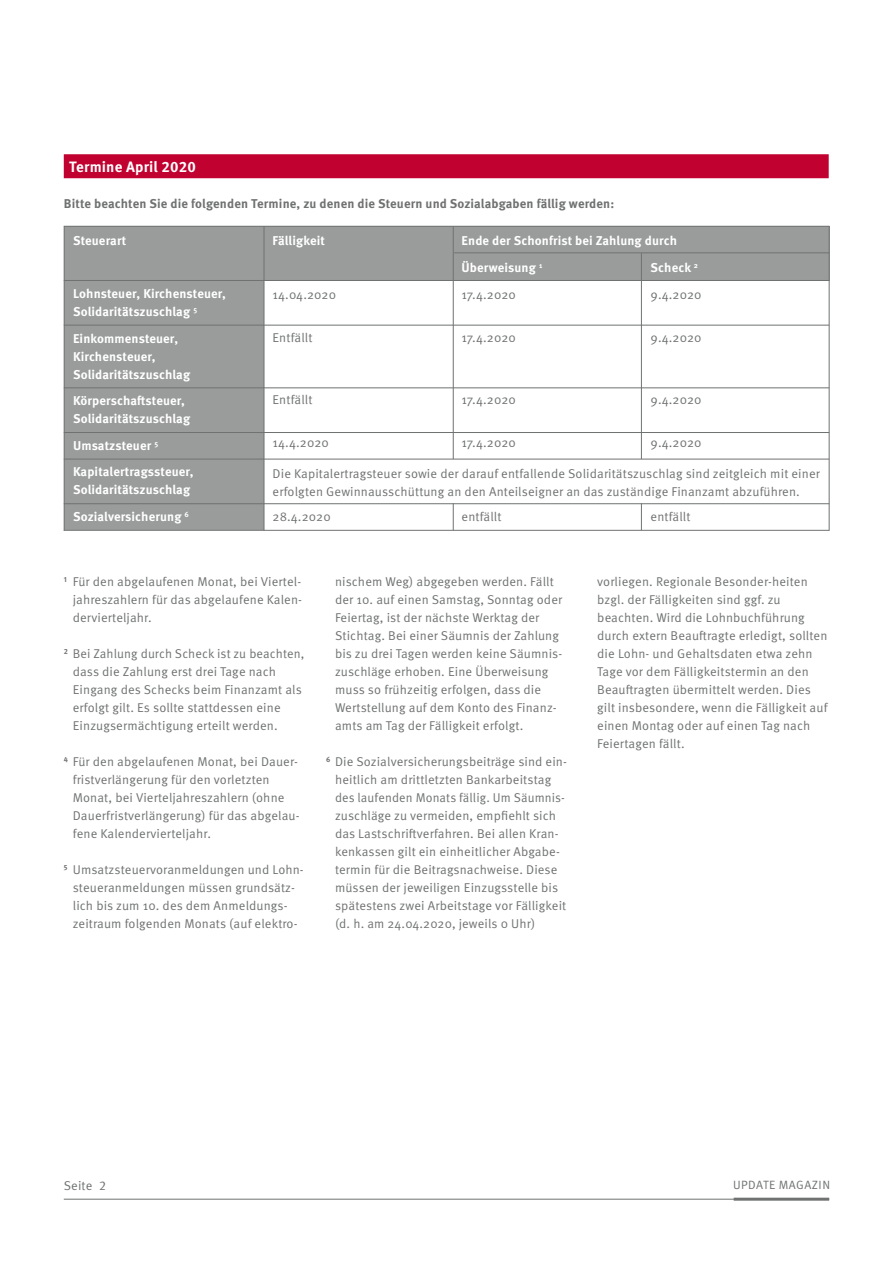
<style>
.page{position:relative;width:893px;height:1263px;background:#fff}
.page>*{position:absolute;margin:0;border:0;box-sizing:border-box;transform-origin:0 0}
.t1{font:700 15px "Meta Pro";letter-spacing:.01em;color:#fff}
.t2{font:12.75px/18px "Meta Pro";letter-spacing:.01em;color:#6f7271}
.t3{font:700 12.75px/18px "Meta Pro";letter-spacing:.01em;color:#fff}
.t4{font:700 12.75px "Meta Pro";letter-spacing:.01em;color:#6f7271}
.t5{font:12px "Meta Pro";letter-spacing:.04em;color:#6f7271}
</style>
<div class="page">
<hr style="left:64px;top:1199px;width:765px;height:1px;background:#6f7271">
<hr style="left:734px;top:1198px;width:95px;height:3px;background:#6f7271">
<div style="left:64px;top:280px;width:200px;height:250px;background:#9a9c9c"></div>
<div style="left:64px;top:226px;width:765px;height:54px;background:#9a9c9c"></div>
<div style="left:64px;top:154px;width:765px;height:24px;background:#c10230"></div>
<hr style="left:64px;top:226px;width:765px;height:1px;background:#6f7271">
<hr style="left:454px;top:252px;width:375px;height:1px;background:#6f7271">
<hr style="left:64px;top:280px;width:765px;height:1px;background:#6f7271">
<hr style="left:64px;top:325px;width:765px;height:1px;background:#6f7271">
<hr style="left:64px;top:387px;width:765px;height:1px;background:#6f7271">
<hr style="left:64px;top:432px;width:765px;height:1px;background:#6f7271">
<hr style="left:64px;top:459px;width:765px;height:1px;background:#6f7271">
<hr style="left:64px;top:503px;width:765px;height:1px;background:#6f7271">
<hr style="left:64px;top:530px;width:765px;height:1px;background:#6f7271">
<hr style="left:64px;top:226px;width:1px;height:305px;background:#6f7271">
<hr style="left:829px;top:226px;width:1px;height:305px;background:#6f7271">
<hr style="left:264px;top:226px;width:1px;height:305px;background:#6f7271">
<hr style="left:453px;top:226px;width:1px;height:233px;background:#6f7271">
<svg style="left:453px;top:503px;width:1px;height:27px"></svg>
<svg style="left:641px;top:503px;width:1px;height:27px"></svg>
<hr style="left:641px;top:253px;width:1px;height:206px;background:#6f7271">
<p class="t1" style="left:69px;top:155px;width:128px">Termine April 2020</p>
<p class="t4" style="left:64px;top:193px;width:552px">Bitte beachten Sie die folgenden Termine, zu denen die Steuern und Sozialabgaben fällig werden:</p>
<p class="t3" style="left:73px;top:231px;width:55px">Steuerart</p>
<p class="t3" style="left:273px;top:231px;width:54px">Fälligkeit</p>
<p class="t3" style="left:462px;top:226px;width:217px;line-height:27px">Ende der Schonfrist bei Zahlung durch<br>Überweisung <sup>1</sup></p>
<p class="t3" style="left:651px;top:258px;width:49px">Scheck <sup>2</sup></p>
<p class="t3" style="left:73px;top:284px;width:154px">Lohnsteuer, Kirchensteuer,<br>Solidaritätszuschlag <sup>5</sup></p>
<p class="t3" style="left:73px;top:328px;width:119px">Einkommensteuer,<br>Kirchensteuer,<br>Solidaritätszuschlag</p>
<p class="t3" style="left:73px;top:391px;width:119px">Körperschaftsteuer,<br>Solidaritätszuschlag</p>
<p class="t3" style="left:73px;top:431px;width:122px;line-height:26.5px">Umsatzsteuer <sup>5<br></sup>Kapitalertragssteuer,</p>
<p class="t3" style="left:73px;top:476px;width:119px;line-height:26.5px">Solidaritätszuschlag<br>Sozialversicherung <sup>6</sup></p>
<p class="t2" style="left:273px;top:284px;width:65px">14.04.2020</p>
<p class="t2" style="left:462px;top:284px;width:56px">17.4.2020</p>
<p class="t2" style="left:651px;top:284px;width:53px">9.4.2020</p>
<p class="t2" style="left:273px;top:328px;width:41px">Entfällt</p>
<p class="t2" style="left:462px;top:328px;width:56px">17.4.2020</p>
<p class="t2" style="left:651px;top:328px;width:53px">9.4.2020</p>
<p class="t2" style="left:273px;top:390px;width:41px">Entfällt</p>
<p class="t2" style="left:462px;top:390px;width:56px">17.4.2020</p>
<p class="t2" style="left:651px;top:390px;width:53px">9.4.2020</p>
<p class="t2" style="left:273px;top:433px;width:58px">14.4.2020</p>
<p class="t2" style="left:462px;top:433px;width:56px">17.4.2020</p>
<p class="t2" style="left:651px;top:433px;width:53px">9.4.2020</p>
<p class="t2" style="left:273px;top:464px;width:549px">Die Kapitalertragsteuer sowie der darauf entfallende Solidaritätszuschlag sind zeitgleich mit einer erfolgten Gewinnausschüttung an den Anteilseigner an das zuständige Finanzamt abzuführen.</p>
<p class="t2" style="left:273px;top:506px;width:60px">28.4.2020</p>
<p class="t2" style="left:462px;top:506px;width:41px">entfällt</p>
<p class="t2" style="left:651px;top:506px;width:41px">entfällt</p>
<p class="t2" style="left:73px;top:572px;width:231px;text-align:justify;text-indent:-9px"><sup>1</sup> Für den abgelaufenen Monat, bei Viertel&shy;jahreszahlern für das abgelaufene Kalen&shy;dervierteljahr.</p>
<p class="t2" style="left:73px;top:644px;width:233px;text-indent:-9px"><sup>2</sup> Bei Zahlung durch Scheck ist zu beachten, dass die Zahlung erst drei Tage nach Eingang des Schecks beim Finanzamt als erfolgt gilt. Es sollte stattdessen eine Einzugsermächtigung erteilt werden.</p>
<p class="t2" style="left:73px;top:752px;width:228px;text-indent:-9px"><sup>4</sup> Für den abgelaufenen Monat, bei Dauer&shy;fristverlängerung für den vorletzten Monat, bei Vierteljahreszahlern (ohne Dauerfristverlängerung) für das abgelau&shy;fene Kalendervierteljahr.</p>
<p class="t2" style="left:64px;top:860px;width:242px;text-align:center"><sup>5</sup> Umsatzsteuervoranmeldungen und Lohn&shy;steueranmeldungen müssen grundsätz&shy;lich bis zum 10. des dem Anmeldungs&shy;zeitraum folgenden Monats (auf elektro-</p>
<p class="t2" style="left:335px;top:572px;width:229px">nischem Weg) abgegeben werden. Fällt der 10. auf einen Samstag, Sonntag oder Feiertag, ist der nächste Werktag der Stichtag. Bei einer Säumnis der Zahlung bis zu drei Tagen werden keine Säumnis&shy;zuschläge erhoben. Eine Überweisung muss so frühzeitig erfolgen, dass die Wertstellung auf dem Konto des Finanz&shy;amts am Tag der Fälligkeit erfolgt.</p>
<p class="t2" style="left:335px;top:752px;width:233px;text-indent:-9px"><sup>6</sup> Die Sozialversicherungsbeiträge sind ein&shy;heitlich am drittletzten Bankarbeitstag des laufenden Monats fällig. Um Säumnis&shy;zuschläge zu vermeiden, empfiehlt sich das Lastschriftverfahren. Bei allen Kran&shy;kenkassen gilt ein einheitlicher Abgabe&shy;termin für die Beitragsnachweise. Diese müssen der jeweiligen Einzugsstelle bis spätestens zwei Arbeitstage vor Fälligkeit (d. h. am 24.04.2020, jeweils 0 Uhr)</p>
<p class="t2" style="left:597px;top:572px;width:232px">vorliegen. Regionale Besonder-heiten bzgl. der Fälligkeiten sind ggf. zu beachten. Wird die Lohnbuchführung durch extern Beauftragte erledigt, sollten die Lohn- und Gehaltsdaten etwa zehn Tage vor dem Fälligkeitstermin an den Beauftragten übermittelt werden. Dies gilt insbesondere, wenn die Fälligkeit auf einen Montag oder auf einen Tag nach Feiertagen fällt.</p>
<p class="t2" style="left:64px;top:1175px;width:44px">Seite 2</p>
<p class="t5" style="left:733px;top:1176px;width:98px">UPDATE MAGAZIN</p>
</div>
